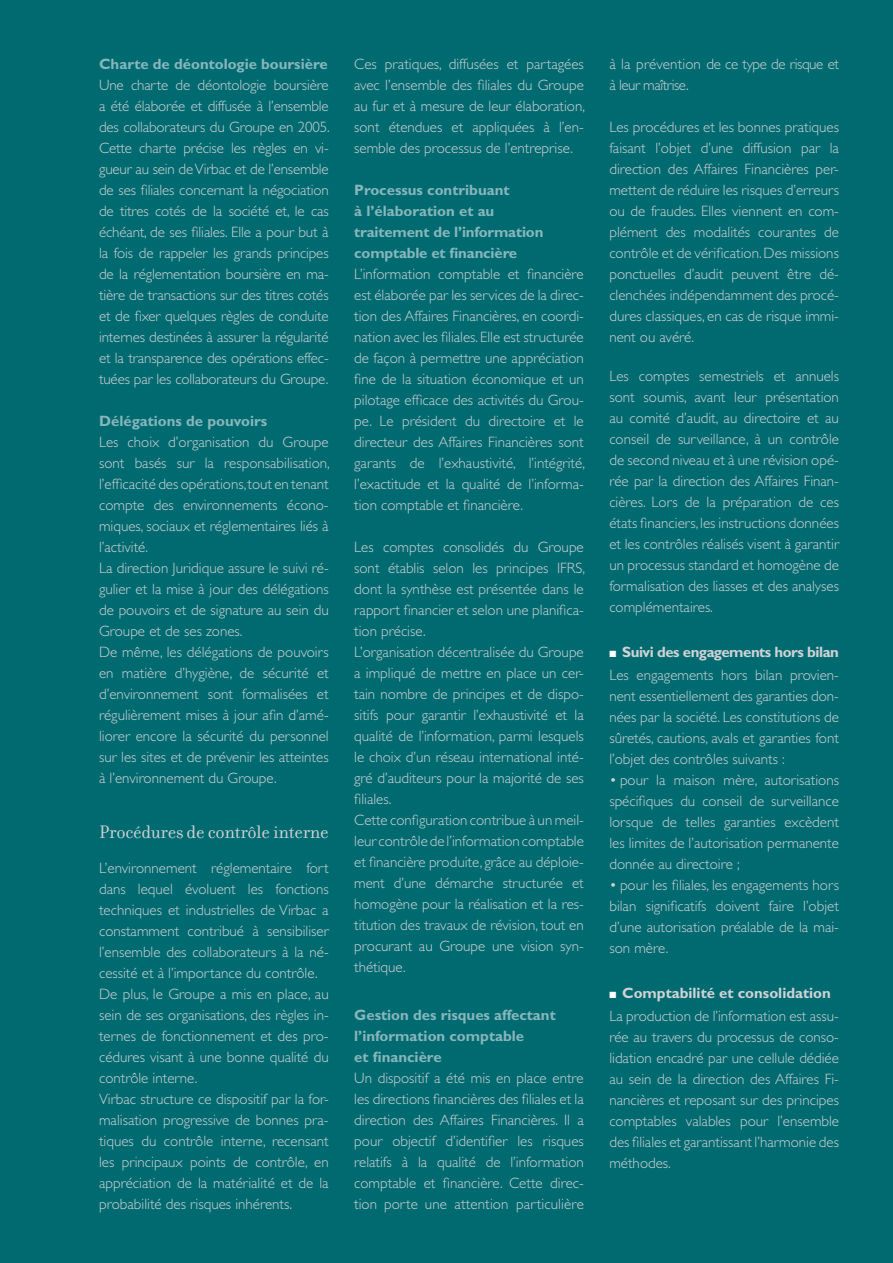
<style>
.page{position:relative;width:893px;height:1263px;background:#006a71}
.page>*{position:absolute;margin:0;border:0;box-sizing:border-box;transform-origin:0 0}
.t1{font:19.5px "Filosofia";letter-spacing:-.01em;color:#d1d2d4}
.t2{font:300 15px/21px "Gill Sans";color:#d1d2d4}
.t3{font:300 15px/21px "Gill Sans";letter-spacing:-.03em;color:#d1d2d4}
.t4{font:9px "Zapf Dingbats ITC";color:#fff}
.s1{font-weight:700;color:#88b6bb}
.s2{color:#fff}
.s3{font-weight:700}
</style>
<div class="page">
<p class="t2" style="left:99px;top:53px;width:232px"><span class="s1">Charte de déontologie boursière </span>Une charte de déontologie boursière a été élaborée et diffusée à l’ensemble des collaborateurs du Groupe en 2005.<br>Cette charte précise les règles en vi&shy;gueur au sein de Virbac et de l’ensemble de ses filiales concernant la négociation de titres cotés de la société et, le cas échéant, de ses filiales. Elle a pour but à la fois de rappeler les grands principes de la réglementation boursière en ma&shy;tière de transactions sur des titres cotés et de fixer quelques règles de conduite internes destinées à assurer la régularité et la transparence des opérations effec&shy;tuées par les collaborateurs du Groupe.</p>
<p class="t2" style="left:99px;top:410px;width:232px"><span class="s1">Délégations de pouvoirs<br></span>Les choix d’organisation du Groupe sont basés sur la responsabilisation, l’efficacité des opérations, tout en tenant compte des environnements écono&shy;miques, sociaux et réglementaires liés à l’activité.<br>La direction Juridique assure le suivi ré&shy;gulier et la mise à jour des délégations de pouvoirs et de signature au sein du Groupe et de ses zones.<br>De même, les délégations de pouvoirs en matière d’hygiène, de sécurité et d’environnement sont formalisées et régulièrement mises à jour afin d’amé&shy;liorer encore la sécurité du personnel sur les sites et de prévenir les atteintes à l’environnement du Groupe.</p>
<p class="t1" style="left:99px;top:821px;width:231px">Procédures de contrôle interne</p>
<p class="t2" style="left:99px;top:857px;width:231px">L’environnement réglementaire fort dans lequel évoluent les fonctions techniques et industrielles de Virbac a constamment contribué à sensibiliser l’ensemble des collaborateurs à la né&shy;cessité et à l’importance du contrôle.<br>De plus, le Groupe a mis en place, au sein de ses organisations, des règles in&shy;ternes de fonctionnement et des pro&shy;cédures visant à une bonne qualité du contrôle interne.<br>Virbac structure ce dispositif par la for&shy;malisation progressive de bonnes pra&shy;tiques du contrôle interne, recensant les principaux points de contrôle, en appréciation de la matérialité et de la probabilité des risques inhérents.</p>
<p class="t2" style="left:354px;top:53px;width:232px;text-align:justify">Ces pratiques, diffusées et partagées avec l’ensemble des filiales du Groupe au fur et à mesure de leur élaboration, sont étendues et appliquées à l’en&shy;semble des processus de l’entreprise.</p>
<p class="t2" style="left:354px;top:179px;width:232px"><span class="s1">Processus contribuant<br>à l’élaboration et au<br>traitement de l’information comptable et financière </span>L’information comptable et financière est élaborée par les services de la direc&shy;tion des Affaires Financières, en coordi&shy;nation avec les filiales. Elle est structurée de façon à permettre une appréciation fine de la situation économique et un pilotage efficace des activités du Grou&shy;pe. Le président du directoire et le directeur des Affaires Financières sont garants de l’exhaustivité, l’intégrité, l’exactitude et la qualité de l’informa&shy;tion comptable et financière.</p>
<p class="t2" style="left:354px;top:536px;width:232px">Les comptes consolidés du Groupe sont établis selon les principes IFRS, dont la synthèse est présentée dans le rapport financier et selon une planifica&shy;tion précise.<br>L’organisation décentralisée du Groupe a impliqué de mettre en place un cer&shy;tain nombre de principes et de dispo&shy;sitifs pour garantir l’exhaustivité et la qualité de l’information, parmi lesquels le choix d’un réseau international inté&shy;gré d’auditeurs pour la majorité de ses filiales.<br>Cette configuration contribue à un meil&shy;leur contrôle de l’information comptable et financière produite, grâce au déploie&shy;ment d’une démarche structurée et homogène pour la réalisation et la res&shy;titution des travaux de révision, tout en procurant au Groupe une vision syn&shy;thétique.</p>
<p class="t2" style="left:354px;top:1004px;width:231px"><span class="s1">Gestion des risques affectant l’information comptable<br>et financière<br></span>Un dispositif a été mis en place entre les directions financières des filiales et la direction des Affaires Financières. Il a pour objectif d’identifier les risques relatifs à la qualité de l’information comptable et financière. Cette direc&shy;tion porte une attention particulière</p>
<p class="t3" style="left:609px;top:53px;width:231px">à la prévention de ce type de risque et à leur maîtrise.</p>
<p class="t2" style="left:609px;top:116px;width:231px;text-align:justify">Les procédures et les bonnes pratiques faisant l’objet d’une diffusion par la direction des Affaires Financières per&shy;mettent de réduire les risques d’erreurs ou de fraudes. Elles viennent en com&shy;plément des modalités courantes de contrôle et de vérification. Des missions ponctuelles d’audit peuvent être dé&shy;clenchées indépendamment des procé&shy;dures classiques, en cas de risque immi&shy;nent ou avéré.</p>
<p class="t2" style="left:609px;top:365px;width:231px;text-align:justify">Les comptes semestriels et annuels sont soumis, avant leur présentation au comité d’audit, au directoire et au conseil de surveillance, à un contrôle de second niveau et à une révision opé&shy;rée par la direction des Affaires Finan&shy;cières. Lors de la préparation de ces états financiers, les instructions données et les contrôles réalisés visent à garantir un processus standard et homogène de formalisation des liasses et des analyses complémentaires.</p>
<p class="t2" style="left:609px;top:640px;width:231px;line-height:23.1px"><span class="s2">■</span> <span class="s3">Suivi des engagements hors bilan<br></span>Les engagements hors bilan provien-</p>
<p class="t2" style="left:609px;top:685px;width:231px;text-align:justify">nent essentiellement des garanties don&shy;nées par la société. Les constitutions de sûretés, cautions, avals et garanties font l’objet des contrôles suivants :</p>
<p class="t2" style="left:609px;top:769px;width:231px;text-align:justify">• pour la maison mère, autorisations spécifiques du conseil de surveillance lorsque de telles garanties excèdent les limites de l’autorisation permanente donnée au directoire ;</p>
<p class="t2" style="left:609px;top:874px;width:231px;text-align:justify">• pour les filiales, les engagements hors bilan significatifs doivent faire l’objet d’une autorisation préalable de la mai&shy;son mère.</p>
<p class="t4" style="left:616px;top:650px;width:4px">■</p>
<p class="t2" style="left:609px;top:981px;width:231px;line-height:23.1px"><span class="s2">■</span> <span class="s3">Comptabilité et consolidation<br></span>La production de l’information est assu-</p>
<p class="t2" style="left:609px;top:1027px;width:231px;text-align:justify">rée au travers du processus de conso&shy;lidation encadré par une cellule dédiée au sein de la direction des Affaires Fi&shy;nancières et reposant sur des principes comptables valables pour l’ensemble des filiales et garantissant l’harmonie des méthodes.</p>
<p class="t4" style="left:616px;top:991px;width:4px">■</p>
</div>
